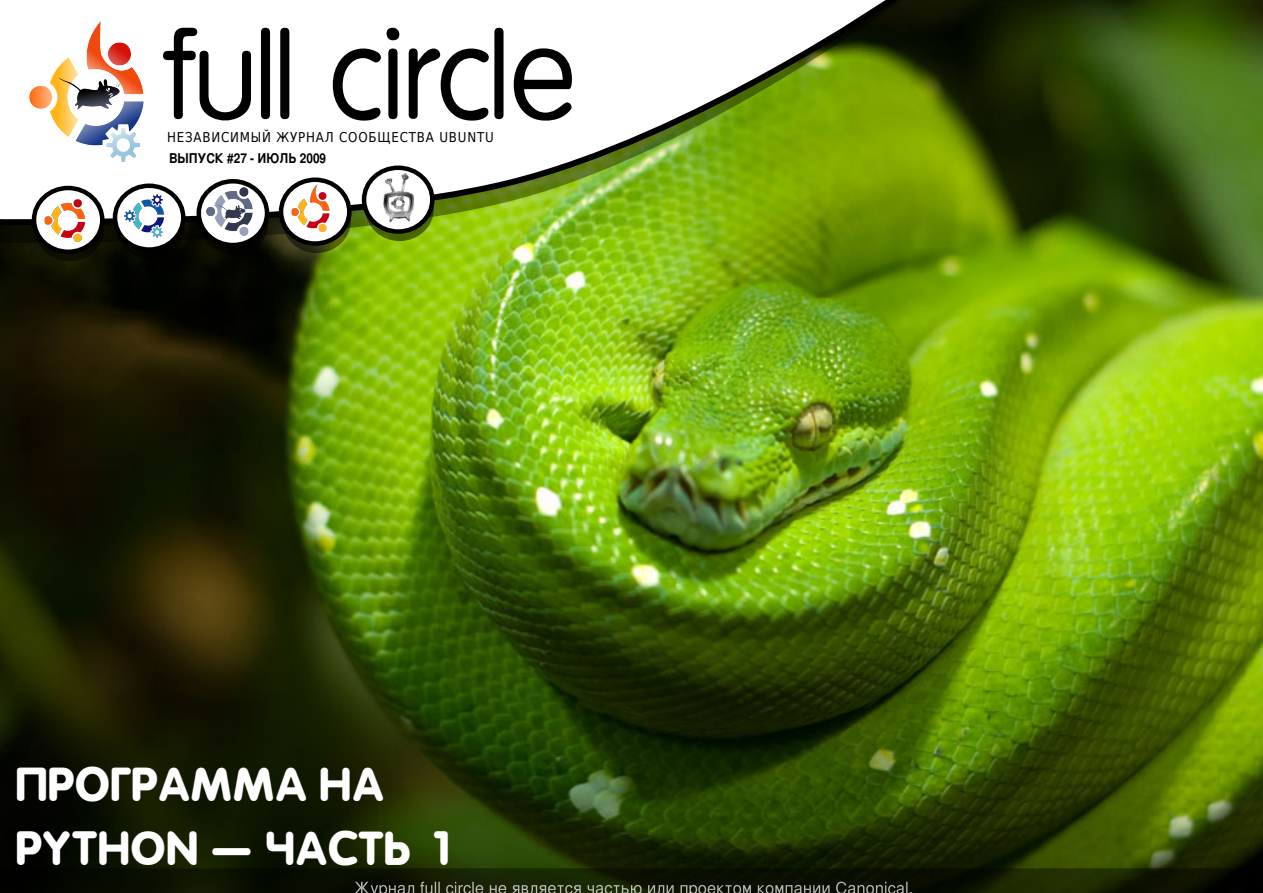
<style>
.page{position:relative;width:1263px;height:893px;background:#fff}
.page>*{position:absolute;margin:0;border:0;box-sizing:border-box;transform-origin:0 0}
.t1{font:123px "Mg Open Modata";color:#000}
.t2{font:700 45px/63.6px "Mg Open Modata";color:#fff}
.t3{font:13.5px "DejaVu Sans";letter-spacing:.07em;color:#000;scale:.88 1}
.t4{font:700 13.5px "Free Sans";color:#000;scale:.88 1}
</style>
<div class="page">
<img style="left:0;top:0;width:1263px;height:868px">
<svg style="left:0;top:0;width:913px;height:249px;background:#6b8f0b"></svg>
<svg style="left:0;top:0;width:901px;height:235px"></svg>
<img style="left:25px;top:18px;width:122px;height:148px">
<div style="left:36px;top:197px;width:68px;height:64px;background:#0b0c01;border-radius:50%"></div>
<div style="left:117px;top:195px;width:68px;height:64px;background:#000;border-radius:50%"></div>
<div style="left:200px;top:191px;width:68px;height:64px;background:#000;border-radius:50%"></div>
<div style="left:283px;top:189px;width:68px;height:64px;background:#000;border-radius:50%;opacity:.5"></div>
<div style="left:366px;top:177px;width:68px;height:64px;background:#000;border-radius:50%;opacity:.5"></div>
<svg style="left:34px;top:188px;width:68px;height:64px"></svg>
<div style="left:32px;top:186px;width:72px;height:68px;border:4px solid #000;border-radius:50%"></div>
<img style="left:45px;top:199px;width:46px;height:42px">
<svg style="left:115px;top:186px;width:68px;height:64px"></svg>
<div style="left:113px;top:184px;width:72px;height:68px;border:4px solid #000;border-radius:50%"></div>
<img style="left:124px;top:194px;width:45px;height:43px">
<svg style="left:199px;top:181px;width:68px;height:64px"></svg>
<div style="left:197px;top:179px;width:72px;height:68px;border:4px solid #000;border-radius:50%"></div>
<img style="left:205px;top:187px;width:48px;height:49px">
<svg style="left:281px;top:180px;width:68px;height:64px"></svg>
<div style="left:279px;top:178px;width:72px;height:68px;border:4px solid #000;border-radius:50%"></div>
<img style="left:292px;top:184px;width:45px;height:47px">
<svg style="left:364px;top:168px;width:68px;height:64px"></svg>
<div style="left:362px;top:166px;width:72px;height:68px;border:4px solid #000;border-radius:50%"></div>
<img style="left:376px;top:165px;width:39px;height:84px">
<div style="left:0;top:868px;width:1263px;height:25px;background:#000;opacity:.4"></div>
<svg style="left:354px;top:882px;width:60px;height:11px"></svg>
<svg style="left:420px;top:882px;width:20px;height:11px"></svg>
<svg style="left:446px;top:882px;width:37px;height:11px"></svg>
<svg style="left:490px;top:885px;width:16px;height:8px"></svg>
<svg style="left:512px;top:885px;width:69px;height:8px"></svg>
<svg style="left:588px;top:885px;width:54px;height:8px"></svg>
<svg style="left:648px;top:885px;width:26px;height:8px"></svg>
<svg style="left:680px;top:885px;width:71px;height:8px"></svg>
<svg style="left:758px;top:885px;width:71px;height:8px"></svg>
<svg style="left:836px;top:882px;width:76px;height:11px"></svg>
<h1 class="t1" style="left:163px;top:11px;width:418px">full circle</h1>
<p class="t3" style="left:167px;top:129px;width:373px">НЕЗАВИСИМЫЙ ЖУРНАЛ СООБЩЕСТВА UBUNTU</p>
<p class="t4" style="left:169px;top:151px;width:180px">ВЫПУСК #27 - ИЮЛЬ 2009</p>
<h2 class="t2" style="left:17px;top:754px;width:442px">ПРОГРАММА НА<br>PYTHON — ЧАСТЬ 1</h2>
</div>
